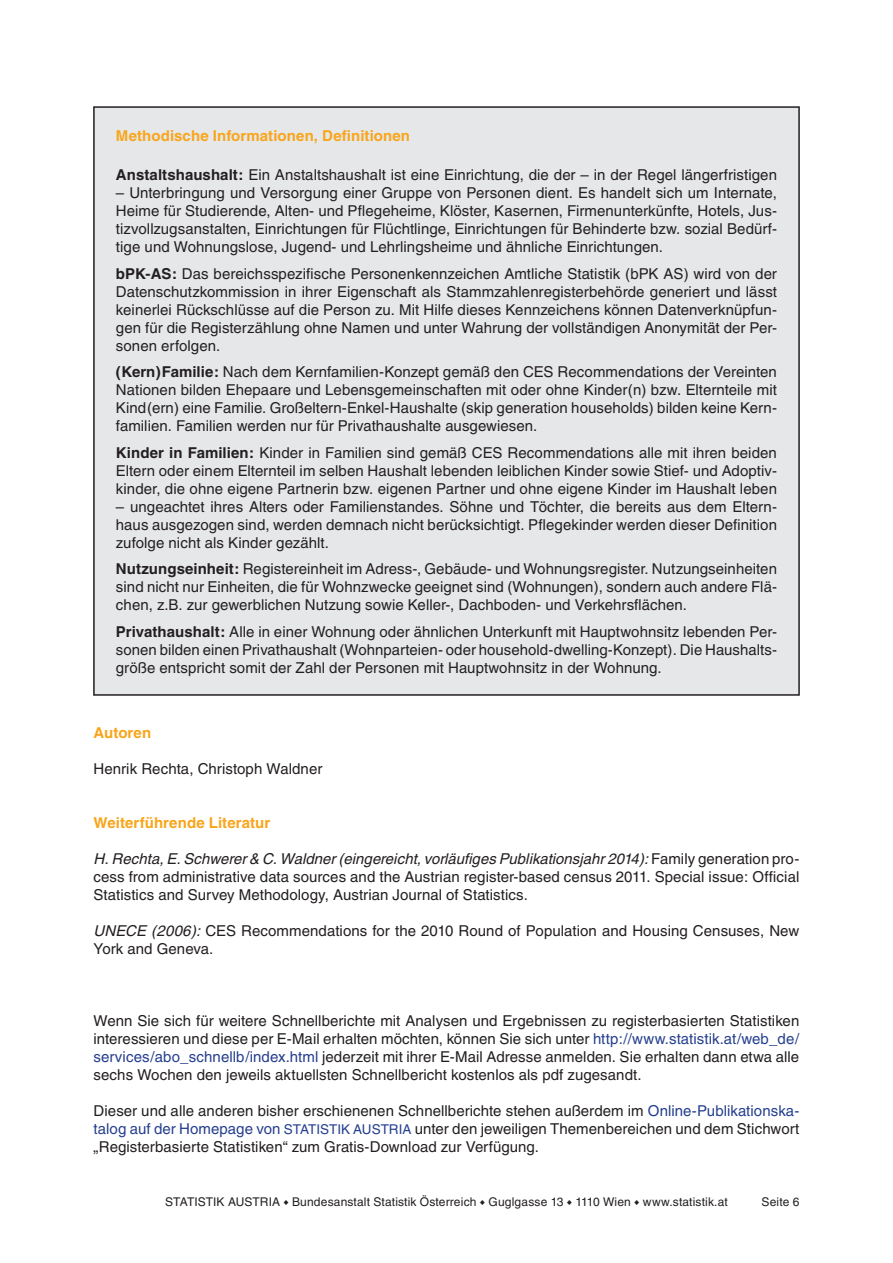
<style>
.page{position:relative;width:893px;height:1263px;background:#fff}
.page>*{position:absolute;margin:0;border:0;box-sizing:border-box;transform-origin:0 0}
.t1{font:15px/18px "Helvetica";letter-spacing:.005em;color:#231f20;text-align:justify}
.t2{font:700 15px "Helvetica";letter-spacing:.005em;color:#f9a51b}
.t3{font:13.5px "Helvetica";color:#253f8e}
.t4{font:12px "Helvetica";letter-spacing:.01em;color:#231f20}
.s1{font-weight:700}
.s2{font-style:italic}
.s3{color:#253f8e}
.s4{font-size:13.5px;color:#253f8e}
.s5{font-family:"Arial";font-size:8.4px}
</style>
<div class="page">
<div style="left:94px;top:107px;width:705px;height:588px;background:#e6e7e9"></div>
<p class="t2" style="left:116px;top:126px;width:296px">Methodische Informationen, Definitionen</p>
<p class="t1" style="left:116px;top:166px;width:663px"><span class="s1">Anstaltshaushalt:</span> Ein Anstaltshaushalt ist eine Einrichtung, die der – in der Regel längerfristigen</p>
<p class="t1" style="left:116px;top:184px;width:663px">– Unterbringung und Versorgung einer Gruppe von Personen dient. Es handelt sich um Internate, Heime für Studierende, Alten- und Pflegeheime, Klöster, Kasernen, Firmenunterkünfte, Hotels, Jus&shy;tizvollzugsanstalten, Einrichtungen für Flüchtlinge, Einrichtungen für Behinderte bzw. sozial Bedürf&shy;tige und Wohnungslose, Jugend- und Lehrlingsheime und ähnliche Einrichtungen.</p>
<p class="t1" style="left:116px;top:264px;width:663px"><span class="s1">bPK-AS:</span> Das bereichsspezifische Personenkennzeichen Amtliche Statistik (bPK AS) wird von der Datenschutzkommission in ihrer Eigenschaft als Stammzahlenregisterbehörde generiert und lässt keinerlei Rückschlüsse auf die Person zu. Mit Hilfe dieses Kennzeichens können Datenverknüpfun&shy;gen für die Registerzählung ohne Namen und unter Wahrung der vollständigen Anonymität der Per&shy;sonen erfolgen.</p>
<p class="t1" style="left:116px;top:363px;width:663px"><span class="s1">(Kern)Familie:</span> Nach dem Kernfamilien-Konzept gemäß den CES Recommendations der Vereinten Nationen bilden Ehepaare und Lebensgemeinschaften mit oder ohne Kinder(n) bzw. Elternteile mit Kind(ern) eine Familie. Großeltern-Enkel-Haushalte (skip generation households) bilden keine Kern&shy;familien. Familien werden nur für Privathaushalte ausgewiesen.</p>
<p class="t1" style="left:116px;top:443px;width:663px"><span class="s1">Kinder in Familien:</span> Kinder in Familien sind gemäß CES Recommendations alle mit ihren beiden Eltern oder einem Elternteil im selben Haushalt lebenden leiblichen Kinder sowie Stief- und Adoptiv&shy;kinder, die ohne eigene Partnerin bzw. eigenen Partner und ohne eigene Kinder im Haushalt leben</p>
<p class="t1" style="left:116px;top:497px;width:663px">– ungeachtet ihres Alters oder Familienstandes. Söhne und Töchter, die bereits aus dem Eltern&shy;haus ausgezogen sind, werden demnach nicht berücksichtigt. Pflegekinder werden dieser Definition zufolge nicht als Kinder gezählt.</p>
<p class="t1" style="left:116px;top:560px;width:663px"><span class="s1">Nutzungseinheit:</span> Registereinheit im Adress-, Gebäude- und Wohnungsregister. Nutzungseinheiten sind nicht nur Einheiten, die für Wohnzwecke geeignet sind (Wohnungen), sondern auch andere Flä&shy;chen, z.B. zur gewerblichen Nutzung sowie Keller-, Dachboden- und Verkehrsflächen.</p>
<p class="t1" style="left:116px;top:622px;width:663px"><span class="s1">Privathaushalt:</span> Alle in einer Wohnung oder ähnlichen Unterkunft mit Hauptwohnsitz lebenden Per&shy;sonen bilden einen Privathaushalt (Wohnparteien- oder household-dwelling-Konzept). Die Haushalts&shy;größe entspricht somit der Zahl der Personen mit Hauptwohnsitz in der Wohnung.</p>
<p class="t2" style="left:94px;top:724px;width:59px">Autoren</p>
<p class="t1" style="left:94px;top:760px;width:230px">Henrik Rechta, Christoph Waldner</p>
<p class="t2" style="left:94px;top:814px;width:178px">Weiterführende Literatur</p>
<p class="t1" style="left:94px;top:850px;width:707px"><span class="s2">H. Rechta, E. Schwerer &amp; C. Waldner (eingereicht, vorläufiges Publikationsjahr 2014):</span> Family generation pro&shy;cess from administrative data sources and the Austrian register-based census 2011. Special issue: Official Statistics and Survey Methodology, Austrian Journal of Statistics.</p>
<p class="t1" style="left:94px;top:922px;width:707px"><span class="s2">UNECE (2006):</span> CES Recommendations for the 2010 Round of Population and Housing Censuses, New<br>York and Geneva.</p>
<p class="t1" style="left:94px;top:1012px;width:707px">Wenn Sie sich für weitere Schnellberichte mit Analysen und Ergebnissen zu registerbasierten Statistiken interessieren und diese per E-Mail erhalten möchten, können Sie sich unter <span class="s3">http://www.statistik.at/web_de/ services/abo_schnellb/index.html</span> jederzeit mit ihrer E-Mail Adresse anmelden. Sie erhalten dann etwa alle sechs Wochen den jeweils aktuellsten Schnellbericht kostenlos als pdf zugesandt.</p>
<p class="t1" style="left:94px;top:1102px;width:707px">Dieser und alle anderen bisher erschienenen Schnellberichte stehen außerdem im <span class="s3">Online-Publikationska&shy;talog auf der Homepage von</span> <span class="s4">Statistik</span></p>
<p class="t1" style="left:94px;top:1120px;width:707px;text-indent:321px">unter den jeweiligen Themenbereichen und dem Stichwort „Registerbasierte Statistiken“ zum Gratis-Download zur Verfügung.</p>
<p class="t3" style="left:353px;top:1121px;width:18px">Austria</p>
<p class="t4" style="left:165px;top:1195px;width:564px">STATISTIK AUSTRIA <span class="s5">♦</span> Bundesanstalt Statistik Österreich <span class="s5">♦</span> Guglgasse 13 <span class="s5">♦</span> 1110 Wien <span class="s5">♦</span> www.statistik.at</p>
<p class="t4" style="left:762px;top:1195px;width:39px">Seite 6</p>
</div>
